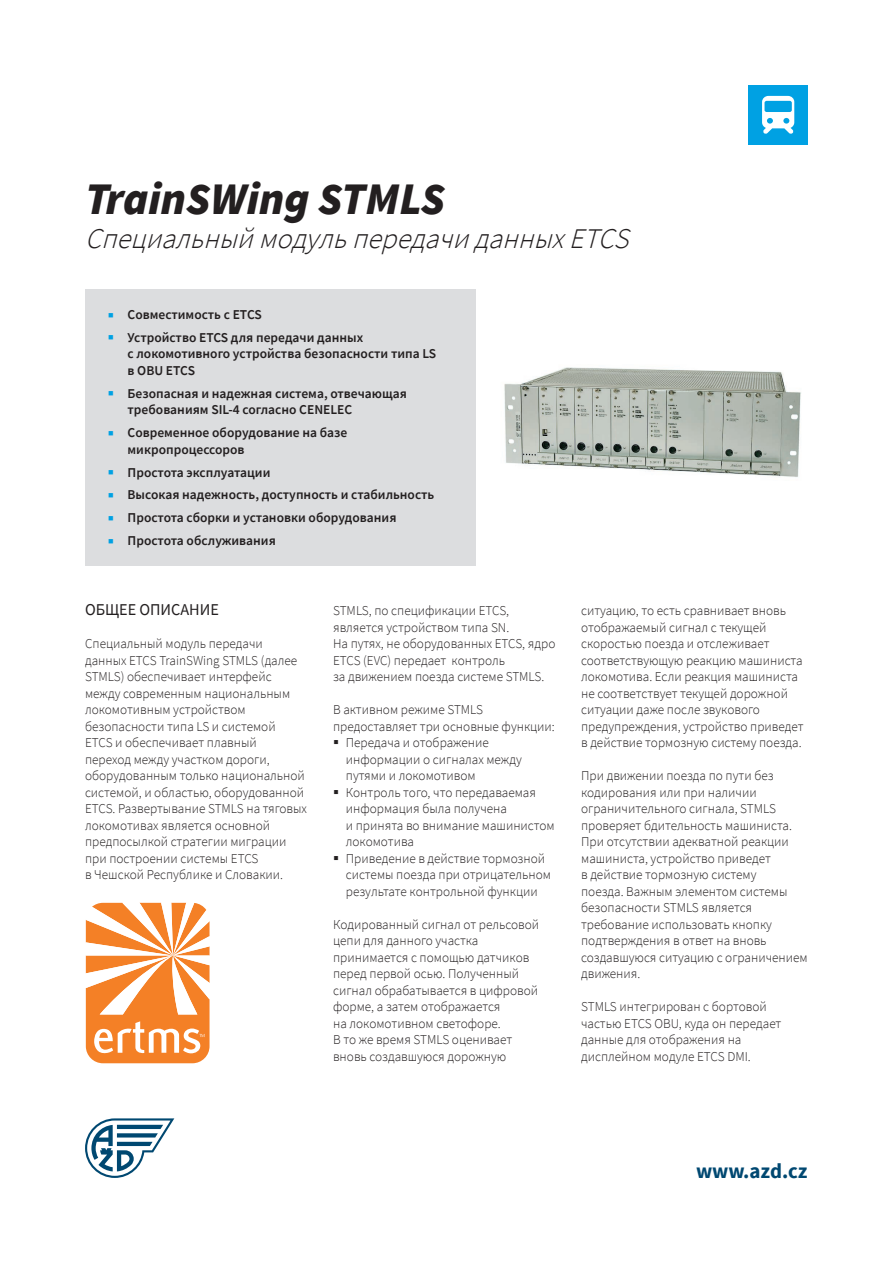
<style>
.page{position:relative;width:893px;height:1263px;background:#fff}
.page>*{position:absolute;margin:0;border:0;box-sizing:border-box;transform-origin:0 0}
.t1{font:italic 900 45px "Source Sans Pro";color:#231f20}
.t2{font:italic 300 28.5px "Source Sans Pro";color:#231f20}
.t3{font:700 21px "Source Sans Pro";color:#004871}
.mezititulek{font:16.5px "Source Sans Pro";color:#231f20}
.text{font:300 13.5px/16.5px "Source Sans Pro";color:#231f20}
.t4{font:600 13.5px/16.5px "Source Sans Pro";color:#231f20}
</style>
<div class="page">
<svg style="left:85px;top:1118px;width:89px;height:60px"></svg>
<div style="left:748px;top:85px;width:60px;height:60px;background:#00a1e3"></div>
<svg style="left:762px;top:96px;width:32px;height:38px"></svg>
<div style="left:85px;top:289px;width:390px;height:277px;background:#dcdddf"></div>
<svg style="left:86px;top:903px;width:124px;height:160px"></svg>
<img style="left:504px;top:367px;width:297px;height:110px">
<p class="t1" style="left:85px;top:168px;width:361px">TrainSWing STMLS</p>
<p class="t2" style="left:85px;top:221px;width:554px">СпециальныймодульпередачиданныхETCS</p>
<p class="t4" style="left:128px;top:306px;width:136px">Совместимость с ETCS</p>
<p class="t4" style="left:128px;top:329px;width:310px">Устройство ETCS для передачи данных<br>с локомотивного устройства безопасности типа LS в OBU ETCS</p>
<p class="t4" style="left:128px;top:385px;width:281px">Безопасная и надежная система, отвечающая требованиям SIL-4 согласно CENELEC</p>
<p class="t4" style="left:128px;top:424px;width:221px">Современное оборудование на базе микропроцессоров</p>
<p class="t4" style="left:128px;top:464px;width:144px">Простота эксплуатации</p>
<p class="t4" style="left:128px;top:486px;width:308px">Высокая надежность, доступность и стабильность</p>
<p class="t4" style="left:128px;top:509px;width:270px">Простота сборки и установки оборудования</p>
<p class="t4" style="left:128px;top:532px;width:150px">Простота обслуживания</p>
<p class="mezititulek" style="left:85px;top:599px;width:135px">ОБЩЕЕ ОПИСАНИЕ</p>
<p class="text" style="left:85px;top:635px;width:223px">Специальный модуль передачи данных ETCS TrainSWing STMLS (далее<br>STMLS) обеспечивает интерфейс между современным национальным локомотивным устройством безопасности типа LS и системой<br>ETCS и обеспечивает плавный<br>переход между участком дороги, оборудованным только национальной системой, и областью, оборудованной<br>ETCS. Развертывание STMLS на тяговых локомотивах является основной предпосылкой стратегии миграции при построении системы ETCS<br>в Чешской Республике и Словакии.</p>
<p class="text" style="left:333px;top:602px;width:224px">STMLS, по спецификации ETCS, является устройством типа SN.<br>На путях, не оборудованных ETCS, ядро<br>ETCS (EVC) передает контроль<br>за движением поезда системе STMLS.</p>
<p class="text" style="left:333px;top:701px;width:223px">В активном режиме STMLS предоставляет три основные функции:</p>
<p class="text" style="left:346px;top:734px;width:177px;text-indent:-13px">▪ Передача и отображение информации о сигналах между путями и локомотивом</p>
<p class="text" style="left:346px;top:784px;width:210px;text-indent:-13px">▪ Контроль того, что передаваемая информация была получена<br>и принята во внимание машинистом локомотива</p>
<p class="text" style="left:346px;top:850px;width:207px;text-indent:-13px">▪ Приведение в действие тормозной системы поезда при отрицательном результате контрольной функции</p>
<p class="text" style="left:333px;top:916px;width:208px">Кодированный сигнал от рельсовой цепи для данного участка принимается с помощью датчиков перед первой осью. Полученный сигнал обрабатывается в цифровой форме, а затем отображается<br>на локомотивном светофоре.<br>В то же время STMLS оценивает вновь создавшуюся дорожную</p>
<p class="text" style="left:581px;top:602px;width:224px">ситуацию, то есть сравнивает вновь отображаемый сигнал с текущей скоростью поезда и отслеживает соответствующую реакцию машиниста локомотива. Если реакция машиниста не соответствует текущей дорожной ситуации даже после звукового предупреждения, устройство приведет в действие тормозную систему поезда.</p>
<p class="text" style="left:581px;top:767px;width:228px">При движении поезда по пути без кодирования или при наличии ограничительного сигнала, STMLS проверяет бдительность машиниста.<br>При отсутствии адекватной реакции машиниста, устройство приведет<br>в действие тормозную систему<br>поезда. Важным элементом системы безопасности STMLS является требование использовать кнопку подтверждения в ответ на вновь создавшуюся ситуацию с ограничением движения.</p>
<p class="text" style="left:581px;top:998px;width:202px">STMLS интегрирован с бортовой частью ETCS OBU, куда он передает данные для отображения на дисплейном модуле ETCS DMI.</p>
<h3 class="t3" style="left:696px;top:1157px;width:113px">www.azd.cz</h3>
</div>
